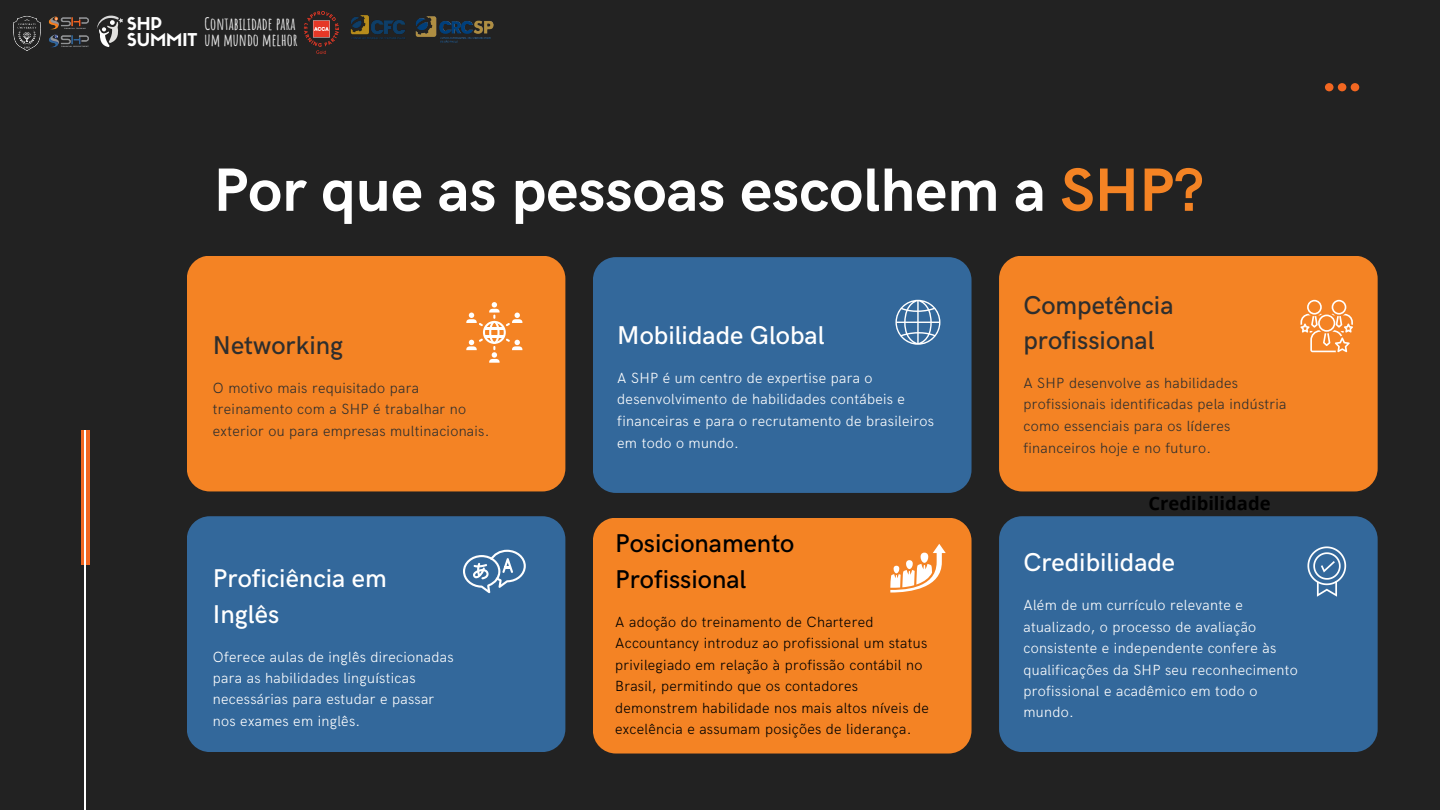
<style>
.page{position:relative;width:1440px;height:810px;background:#222}
.page>*{position:absolute;margin:0;border:0;box-sizing:border-box;transform-origin:0 0}
.t1{font:700 61.3px "HK Grotesk";color:#fff}
.t2{font:500 25.8px/36px "HK Grotesk";color:#fff}
.t3{font:500 25.8px/35.6px "HK Grotesk";color:#2e2e2e}
.t4{font:500 25.8px/36px "HK Grotesk";color:#000}
.t5{font:700 18.4px "Open Sans";color:#000}
.t6{font:17.4px "Sifonn Basic";color:#fff}
.t7{font:700 17px/15.8px "Amatic SC";color:#e6e6e6;text-align:right}
.t8{font:300 14.8px/21.4px "HK Grotesk";letter-spacing:.02em;color:#fff}
.t9{font:300 14.8px/21.4px "HK Grotesk";letter-spacing:.02em;color:#000}
.t10{font:300 14.8px/21.6px "HK Grotesk";letter-spacing:.02em;color:#2e2e2e}
.s1{font-family:"Sifonn Basic";font-weight:400;font-size:17.4px;color:#fff}
.s2{color:#f48324}
</style>
<div class="page">
<svg style="left:81px;top:430px;width:9px;height:135px"></svg>
<hr style="left:85px;top:430px;width:1px;height:380px;background:#fff">
<div style="left:187px;top:256px;width:378px;height:235px;background:#f48324;border-radius:23px"></div>
<div style="left:593px;top:257px;width:379px;height:236px;background:#33689b;border-radius:23px"></div>
<svg style="left:1325px;top:83px;width:34px;height:8px"></svg>
<svg style="left:895px;top:300px;width:45px;height:45px"></svg>
<div style="left:999px;top:256px;width:379px;height:235px;background:#f48324;border-radius:23px"></div>
<div style="left:999px;top:516px;width:379px;height:236px;background:#33689b;border-radius:23px"></div>
<svg style="left:1307px;top:546px;width:39px;height:51px"></svg>
<svg style="left:466px;top:302px;width:56px;height:61px"></svg>
<svg style="left:1300px;top:300px;width:53px;height:52px"></svg>
<div style="left:187px;top:516px;width:378px;height:236px;background:#33689b;border-radius:23px"></div>
<div style="left:593px;top:518px;width:379px;height:236px;background:#f48324;border-radius:23px"></div>
<svg style="left:890px;top:544px;width:56px;height:49px"></svg>
<svg style="left:463px;top:550px;width:63px;height:44px"></svg>
<img style="left:13px;top:16px;width:28px;height:35px">
<img style="left:48px;top:16px;width:41px;height:32px">
<img style="left:303px;top:11px;width:36px;height:43px">
<svg style="left:97px;top:16px;width:26px;height:31px"></svg>
<img style="left:350px;top:15px;width:55px;height:24px">
<img style="left:415px;top:16px;width:78px;height:27px">
<p class="t6" style="left:127px;top:17px;width:37px">SHP</p>
<p class="t7" style="left:127px;top:15px;width:172px">CONTABILIDADE PARA<br><span class="s1">SUMMIT</span> UM MUNDO MELHOR</p>
<h1 class="t1" style="left:213px;top:156px;width:992px">Por que as pessoas escolhem a <span class="s2">SHP?</span></h1>
<h2 class="t3" style="left:213px;top:329px;width:132px">Networking</h2>
<p class="t10" style="left:213px;top:378px;width:278px">O motivo mais requisitado para treinamento com a SHP é trabalhar no exterior ou para empresas multinacionais.</p>
<h2 class="t2" style="left:213px;top:561px;width:175px">Proficiência em<br>Inglês</h2>
<p class="t8" style="left:213px;top:646px;width:242px">Oferece aulas de inglês direcionadas para as habilidades linguísticas necessárias para estudar e passar nos exames em inglês.</p>
<h2 class="t2" style="left:617px;top:318px;width:209px">Mobilidade Global</h2>
<p class="t8" style="left:617px;top:367px;width:318px">A SHP é um centro de expertise para o desenvolvimento de habilidades contábeis e financeiras e para o recrutamento de brasileiros em todo o mundo.</p>
<h2 class="t4" style="left:615px;top:526px;width:181px">Posicionamento<br>Profissional</h2>
<p class="t9" style="left:615px;top:612px;width:315px">A adoção do treinamento de Chartered Accountancy introduz ao profissional um status privilegiado em relação à profissão contábil no Brasil, permitindo que os contadores demonstrem habilidade nos mais altos níveis de excelência e assumam posições de liderança.</p>
<h2 class="t3" style="left:1023px;top:288px;width:152px">Competência profissional</h2>
<p class="t10" style="left:1023px;top:373px;width:265px">A SHP desenvolve as habilidades profissionais identificadas pela indústria como essenciais para os líderes financeiros hoje e no futuro.</p>
<p class="t5" style="left:1148px;top:491px;width:124px">Credibilidade</p>
<h2 class="t2" style="left:1023px;top:546px;width:153px">Credibilidade</h2>
<p class="t8" style="left:1023px;top:595px;width:276px">Além de um currículo relevante e atualizado, o processo de avaliação consistente e independente confere às qualificações da SHP seu reconhecimento profissional e acadêmico em todo o mundo.</p>
</div>
